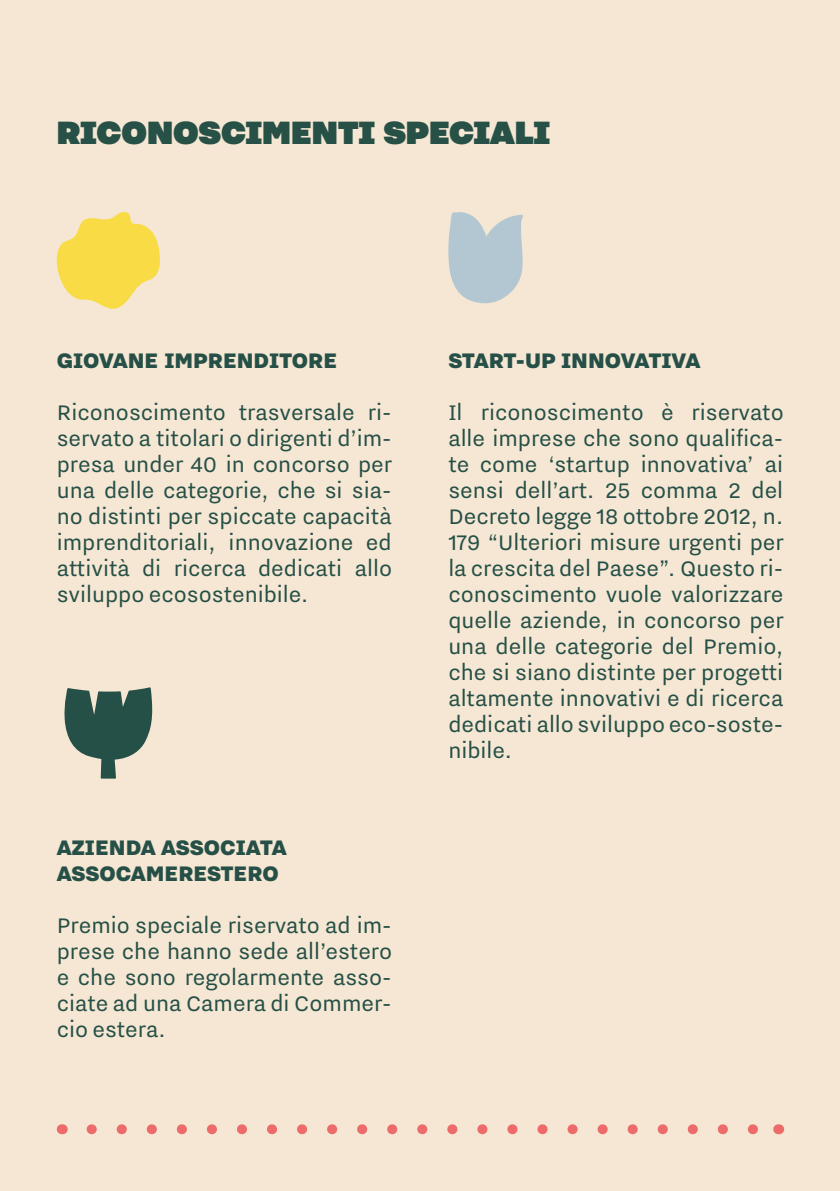
<style>
.page{position:relative;width:840px;height:1191px;background:#fff}
.page>*{position:absolute;margin:0;border:0;box-sizing:border-box;transform-origin:0 0}
.t1{font:900 40px "Nitti Grotesk";color:#275047}
.t2{font:26px/26px "Nitti Grotesk";color:#265047;text-align:justify}
.t3{font:900 26px/26px "Nitti Grotesk";letter-spacing:-.005em;color:#265047}
</style>
<div class="page">
<div style="left:0;top:0;width:839px;height:1191px;background:#f5e7d3"></div>
<svg style="left:92px;top:1124px;width:666px;height:10px"></svg>
<svg style="left:56px;top:212px;width:104px;height:97px"></svg>
<svg style="left:64px;top:687px;width:89px;height:91px"></svg>
<svg style="left:448px;top:212px;width:75px;height:91px"></svg>
<h1 class="t1" style="left:57px;top:109px;width:495px">RICONOSCIMENTI SPECIALI</h1>
<p class="t3" style="left:57px;top:347px;width:282px">GIOVANE IMPRENDITORE</p>
<p class="t2" style="left:57px;top:399px;width:337px">Riconoscimento trasversale ri&shy;servato a titolari o dirigenti d’im&shy;presa under 40 in concorso per una delle categorie, che si sia&shy;no distinti per spiccate capacità imprenditoriali, innovazione ed attività di ricerca dedicati allo sviluppo ecosostenibile.</p>
<p class="t3" style="left:57px;top:834px;width:231px">AZIENDA ASSOCIATA<br>ASSOCAMERESTERO</p>
<p class="t2" style="left:57px;top:912px;width:337px">Premio speciale riservato ad im&shy;prese che hanno sede all’estero e che sono regolarmente asso&shy;ciate ad una Camera di Commer&shy;cio estera.</p>
<p class="t3" style="left:448px;top:347px;width:253px">START-UP INNOVATIVA</p>
<p class="t2" style="left:448px;top:399px;width:337px">Il riconoscimento è riservato alle imprese che sono qualifica&shy;te come ‘startup innovativa’ ai sensi dell’art. 25 comma 2 del Decreto legge 18 ottobre 2012, n.<br>179 “Ulteriori misure urgenti per la crescita del Paese”. Questo ri&shy;conoscimento vuole valorizzare quelle aziende, in concorso per una delle categorie del Premio, che si siano distinte per progetti altamente innovativi e di ricerca dedicati allo sviluppo eco-soste&shy;nibile.</p>
</div>
